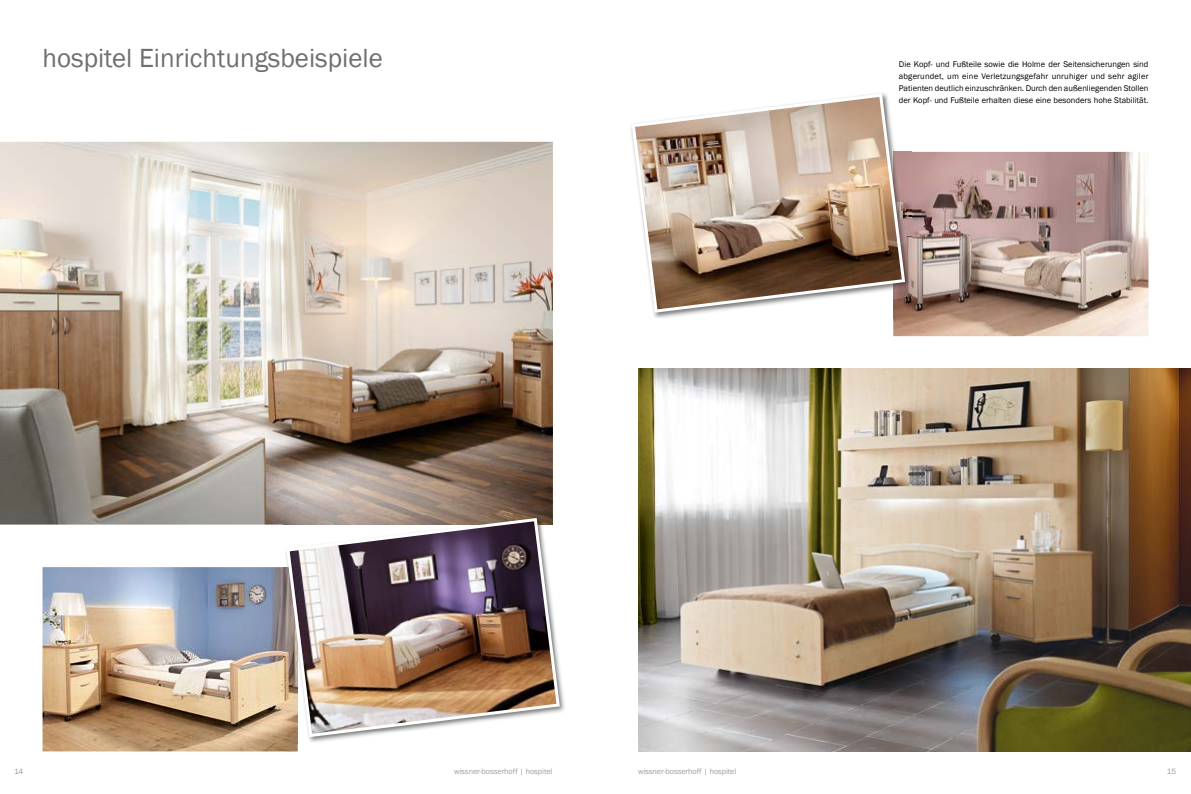
<style>
.page{position:relative;width:1191px;height:794px;background:#fff}
.page>*{position:absolute;margin:0;border:0;box-sizing:border-box;transform-origin:0 0}
.t1{font:27px "Franklin Gothic";color:#6f6f6e}
.t2{font:8.5px/12px "Franklin Gothic";color:#000;text-align:justify}
.t3{font:8px "Franklin Gothic";color:#9c9d9d}
</style>
<div class="page">
<img style="left:0;top:142px;width:553px;height:382px">
<img style="left:638px;top:369px;width:553px;height:382px">
<img style="left:893px;top:152px;width:255px;height:184px">
<img style="left:43px;top:567px;width:255px;height:184px">
<img style="left:893px;top:152px;width:18px;height:167px">
<img style="left:631px;top:94px;width:274px;height:219px">
<img style="left:284px;top:524px;width:281px;height:218px">
<img style="left:284px;top:515px;width:269px;height:9px">
<img style="left:284px;top:567px;width:14px;height:176px">
<img style="left:286px;top:518px;width:274px;height:219px">
<h1 class="t1" style="left:43px;top:41px;width:342px">hospitel Einrichtungsbeispiele</h1>
<p class="t2" style="left:899px;top:58px;width:251px">Die Kopf- und Fußteile sowie die Holme der Seitensicherungen sind abgerundet, um eine Verletzungsgefahr unruhiger und sehr agiler Patienten deutlich einzuschränken. Durch den außenliegenden Stollen der Kopf- und Fußteile erhalten diese eine besonders hohe Stabilität.</p>
<p class="t3" style="left:14px;top:766px;width:11px">14</p>
<p class="t3" style="left:454px;top:766px;width:100px">wissner-bosserhoff | hospitel</p>
<p class="t3" style="left:638px;top:766px;width:100px">wissner-bosserhoff | hospitel</p>
<p class="t3" style="left:1166px;top:766px;width:11px">15</p>
</div>
